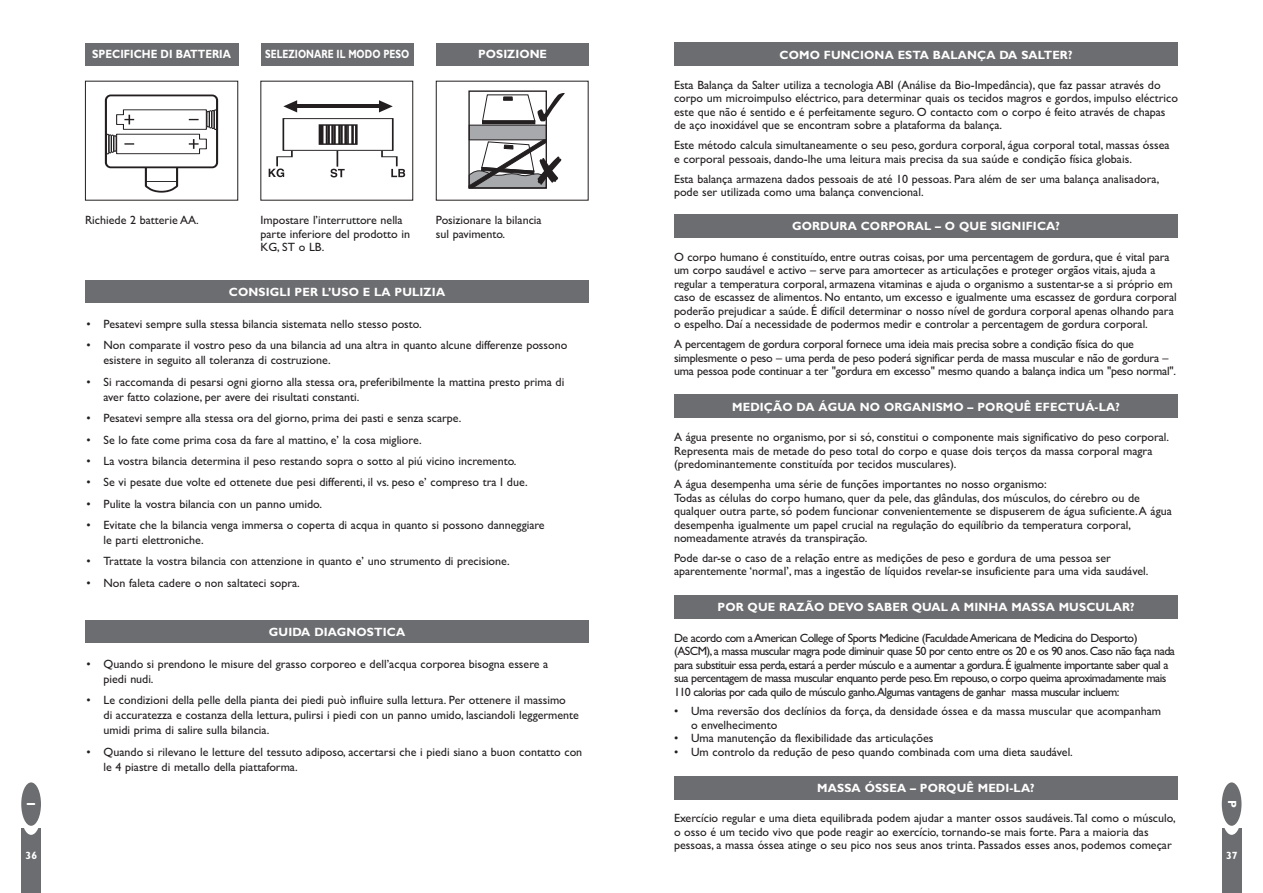
<style>
.page{position:relative;width:1263px;height:893px;background:#fff}
.page>*{position:absolute;margin:0;border:0;box-sizing:border-box;transform-origin:0 0}
.t1{font:12px/13.5px "Gill Sans";color:#231f20}
.t2{font:12px/13.5px "Gill Sans";letter-spacing:-.045em;color:#231f20}
.t3{font:12px/13.5px "Gill Sans";letter-spacing:-.02em;color:#231f20}
.t4{font:700 12px "Gill Sans";letter-spacing:.01em;color:#fff}
.t5{font:700 12px "Gill Sans";letter-spacing:.01em;color:#fff;scale:.78 1}
.t6{font:700 12px "Gill Sans";letter-spacing:.01em;color:#fff;scale:.88 1}
.t7{font:700 10.5px "Gill Sans";color:#fff}
</style>
<div class="page">
<div style="left:1222px;top:828px;width:20px;height:65px;background:#6c6d70"></div>
<div style="left:1222px;top:791px;width:19px;height:44px;background:#fff;border-radius:50%"></div>
<div style="left:1222px;top:782px;width:19px;height:44px;background:#6c6d70;border-radius:50%"></div>
<div style="left:21px;top:828px;width:20px;height:65px;background:#6c6d70"></div>
<div style="left:21px;top:791px;width:20px;height:44px;background:#fff;border-radius:50%"></div>
<div style="left:21px;top:782px;width:20px;height:44px;background:#6c6d70;border-radius:50%"></div>
<div style="left:85px;top:280px;width:504px;height:23px;background:#6c6d70"></div>
<div style="left:85px;top:620px;width:504px;height:23px;background:#6c6d70"></div>
<div style="left:85px;top:43px;width:153px;height:22px;background:#6c6d70"></div>
<div style="left:105px;top:94px;width:113px;height:74px;border:2px solid #231f20;border-radius:5px"></div>
<svg style="left:144px;top:166px;width:35px;height:27px"></svg>
<hr style="left:146px;top:181px;width:31px;height:1px;background:#231f20">
<svg style="left:105px;top:109px;width:113px;height:46px"></svg>
<div style="left:85px;top:81px;width:153px;height:120px;border:1px solid #231f20"></div>
<div style="left:261px;top:43px;width:153px;height:22px;background:#6c6d70"></div>
<div style="left:283px;top:118px;width:110px;height:33px;border:1px solid #231f20"></div>
<svg style="left:283px;top:100px;width:14px;height:12px"></svg>
<svg style="left:379px;top:100px;width:14px;height:12px"></svg>
<hr style="left:295px;top:105px;width:87px;height:3px;background:#231f20">
<div style="left:319px;top:124px;width:38px;height:21px;border:2px solid #231f20"></div>
<svg style="left:321px;top:125px;width:32px;height:19px"></svg>
<svg style="left:269px;top:150px;width:25px;height:27px"></svg>
<svg style="left:380px;top:150px;width:25px;height:27px"></svg>
<svg style="left:330px;top:151px;width:15px;height:26px"></svg>
<div style="left:436px;top:43px;width:153px;height:22px;background:#6c6d70"></div>
<div style="left:469px;top:125px;width:77px;height:15px;background:#a8a9ad"></div>
<div style="left:469px;top:125px;width:78px;height:15px;border:1px solid #231f20"></div>
<div style="left:482px;top:120px;width:53px;height:4px;border:1px solid #231f20"></div>
<div style="left:468px;top:90px;width:79px;height:99px;border:1px solid #231f20"></div>
<svg style="left:486px;top:93px;width:79px;height:29px"></svg>
<svg style="left:468px;top:137px;width:93px;height:52px"></svg>
<div style="left:674px;top:43px;width:504px;height:23px;background:#6c6d70"></div>
<div style="left:674px;top:214px;width:504px;height:24px;background:#6c6d70"></div>
<div style="left:674px;top:395px;width:504px;height:23px;background:#6c6d70"></div>
<div style="left:674px;top:595px;width:504px;height:23px;background:#6c6d70"></div>
<div style="left:674px;top:776px;width:504px;height:23px;background:#6c6d70"></div>
<p class="t6" style="left:92px;top:50px;width:159px">SPECIFICHE DI BATTERIA</p>
<p class="t5" style="left:265px;top:50px;width:186px">SELEZIONARE IL MODO PESO</p>
<p class="t4" style="left:478px;top:50px;width:70px">POSIZIONE</p>
<p class="t4" style="left:26px;top:806px;width:5px;rotate:-90deg">I</p>
<p class="t7" style="left:26px;top:851px;width:13px">36</p>
<p class="t1" style="left:85px;top:213px;width:115px">Richiede 2 batterie AA.</p>
<p class="t1" style="left:260px;top:213px;width:151px">Impostare l’interruttore nella parte inferiore del prodotto in<br>KG, ST o LB.</p>
<p class="t1" style="left:436px;top:213px;width:107px">Posizionare la bilancia sul pavimento.</p>
<p class="t4" style="left:229px;top:287px;width:218px">CONSIGLI PER L’USO E LA PULIZIA</p>
<p class="t1" style="left:87px;top:317px;width:337px">• Pesatevi sempre sulla stessa bilancia sistemata nello stesso posto.</p>
<p class="t1" style="left:104px;top:338px;width:465px;line-height:15px;text-indent:-17px">• Non comparate il vostro peso da una bilancia ad una altra in quanto alcune differenze possono esistere in seguito all toleranza di costruzione.</p>
<p class="t1" style="left:104px;top:374px;width:462px;line-height:15px;text-indent:-17px">• Si raccomanda di pesarsi ogni giorno alla stessa ora, preferibilmente la mattina presto prima di aver fatto colazione, per avere dei risultati constanti.</p>
<p class="t1" style="left:87px;top:411px;width:376px">• Pesatevi sempre alla stessa ora del giorno, prima dei pasti e senza scarpe.</p>
<p class="t1" style="left:87px;top:433px;width:337px">• Se lo fate come prima cosa da fare al mattino, e’ la cosa migliore.</p>
<p class="t1" style="left:87px;top:454px;width:431px">• La vostra bilancia determina il peso restando sopra o sotto al piú vicino incremento.</p>
<p class="t1" style="left:87px;top:475px;width:443px">• Se vi pesate due volte ed ottenete due pesi differenti, il vs. peso e’ compreso tra I due.</p>
<p class="t1" style="left:87px;top:497px;width:237px">• Pulite la vostra bilancia con un panno umido.</p>
<p class="t1" style="left:104px;top:517px;width:443px;line-height:15px;text-indent:-17px">• Evitate che la bilancia venga immersa o coperta di acqua in quanto si possono danneggiare le parti elettroniche.</p>
<p class="t1" style="left:87px;top:554px;width:425px">• Trattate la vostra bilancia con attenzione in quanto e’ uno strumento di precisione.</p>
<p class="t1" style="left:87px;top:576px;width:215px">• Non faleta cadere o non saltateci sopra.</p>
<p class="t4" style="left:269px;top:627px;width:138px">GUIDA DIAGNOSTICA</p>
<p class="t1" style="left:104px;top:656px;width:446px;line-height:15px;text-indent:-17px">• Quando si prendono le misure del grasso corporeo e dell’acqua corporea bisogna essere a piedi nudi.</p>
<p class="t1" style="left:104px;top:692px;width:477px;line-height:15px;text-indent:-17px">• Le condizioni della pelle della pianta dei piedi può influire sulla lettura. Per ottenere il massimo<br>di accuratezza e costanza della lettura, pulirsi i piedi con un panno umido, lasciandoli leggermente umidi prima di salire sulla bilancia.</p>
<p class="t1" style="left:104px;top:744px;width:480px;line-height:15px;text-indent:-17px">• Quando si rilevano le letture del tessuto adiposo, accertarsi che i piedi siano a buon contatto con le 4 piastre di metallo della piattaforma.</p>
<p class="t4" style="left:779px;top:50px;width:294px">COMO FUNCIONA ESTA BALANÇA DA SALTER?</p>
<p class="t1" style="left:674px;top:78px;width:505px">Esta Balança da Salter utiliza a tecnologia ABI (Análise da Bio-Impedância), que faz passar através do corpo um microimpulso eléctrico, para determinar quais os tecidos magros e gordos, impulso eléctrico este que não é sentido e é perfeitamente seguro. O contacto com o corpo é feito através de chapas de aço inoxidável que se encontram sobre a plataforma da balança.</p>
<p class="t1" style="left:674px;top:138px;width:497px">Este método calcula simultaneamente o seu peso, gordura corporal, água corporal total, massas óssea e corporal pessoais, dando-lhe uma leitura mais precisa da sua saúde e condição física globais.</p>
<p class="t1" style="left:674px;top:172px;width:487px">Esta balança armazena dados pessoais de até 10 pessoas. Para além de ser uma balança analisadora, pode ser utilizada como uma balança convencional.</p>
<p class="t4" style="left:792px;top:222px;width:269px">GORDURA CORPORAL – O QUE SIGNIFICA?</p>
<p class="t1" style="left:674px;top:250px;width:504px">O corpo humano é constituído, entre outras coisas, por uma percentagem de gordura, que é vital para um corpo saudável e activo – serve para amortecer as articulações e proteger orgãos vitais, ajuda a regular a temperatura corporal, armazena vitaminas e ajuda o organismo a sustentar-se a si próprio em caso de escassez de alimentos. No entanto, um excesso e igualmente uma escassez de gordura corporal poderão prejudicar a saúde. É difícil determinar o nosso nível de gordura corporal apenas olhando para o espelho. Daí a necessidade de podermos medir e controlar a percentagem de gordura corporal.</p>
<p class="t3" style="left:674px;top:337px;width:503px">A percentagem de gordura corporal fornece uma ideia mais precisa sobre a condição física do que simplesmente o peso – uma perda de peso poderá significar perda de massa muscular e não de gordura – uma pessoa pode continuar a ter "gordura em excesso" mesmo quando a balança indica um "peso normal".</p>
<p class="t4" style="left:732px;top:402px;width:389px">MEDIÇÃO DA ÁGUA NO ORGANISMO – PORQUÊ EFECTUÁ-LA?</p>
<p class="t1" style="left:674px;top:430px;width:497px">A água presente no organismo, por si só, constitui o componente mais significativo do peso corporal.<br>Representa mais de metade do peso total do corpo e quase dois terços da massa corporal magra (predominantemente constituída por tecidos musculares).</p>
<p class="t1" style="left:674px;top:477px;width:499px">A água desempenha uma série de funções importantes no nosso organismo:<br>Todas as células do corpo humano, quer da pele, das glândulas, dos músculos, do cérebro ou de qualquer outra parte, só podem funcionar convenientemente se dispuserem de água suficiente.A água desempenha igualmente um papel crucial na regulação do equilíbrio da temperatura corporal, nomeadamente através da transpiração.</p>
<p class="t1" style="left:674px;top:551px;width:476px">Pode dar-se o caso de a relação entre as medições de peso e gordura de uma pessoa ser aparentemente ‘normal’, mas a ingestão de líquidos revelar-se insuficiente para uma vida saudável.</p>
<p class="t4" style="left:717px;top:603px;width:418px">POR QUE RAZÃO DEVO SABER QUAL A MINHA MASSA MUSCULAR?</p>
<p class="t2" style="left:674px;top:631px;width:502px">De acordo com a American College of Sports Medicine (Faculdade Americana de Medicina do Desporto) (ASCM), a massa muscular magra pode diminuir quase 50 por cento entre os 20 e os 90 anos. Caso não faça nada para substituir essa perda, estará a perder músculo e a aumentar a gordura. É igualmente importante saber qual a sua percentagem de massa muscular enquanto perde peso. Em repouso, o corpo queima aproximadamente mais 110 calorias por cada quilo de músculo ganho.Algumas vantagens de ganhar massa muscular incluem:</p>
<p class="t1" style="left:691px;top:704px;width:472px;text-indent:-17px">• Uma reversão dos declínios da força, da densidade óssea e da massa muscular que acompanham o envelhecimento</p>
<p class="t1" style="left:674px;top:731px;width:261px">• Uma manutenção da flexibilidade das articulações</p>
<p class="t1" style="left:674px;top:745px;width:400px">• Um controlo da redução de peso quando combinada com uma dieta saudável.</p>
<p class="t4" style="left:817px;top:783px;width:219px">MASSA ÓSSEA – PORQUÊ MEDI-LA?</p>
<p class="t1" style="left:674px;top:811px;width:503px">Exercício regular e uma dieta equilibrada podem ajudar a manter ossos saudáveis.Tal como o músculo, o osso é um tecido vivo que pode reagir ao exercício, tornando-se mais forte. Para a maioria das pessoas, a massa óssea atinge o seu pico nos seus anos trinta. Passados esses anos, podemos começar</p>
<p class="t4" style="left:1237px;top:800px;width:9px;rotate:90deg">P</p>
<p class="t7" style="left:1226px;top:851px;width:13px">37</p>
</div>
